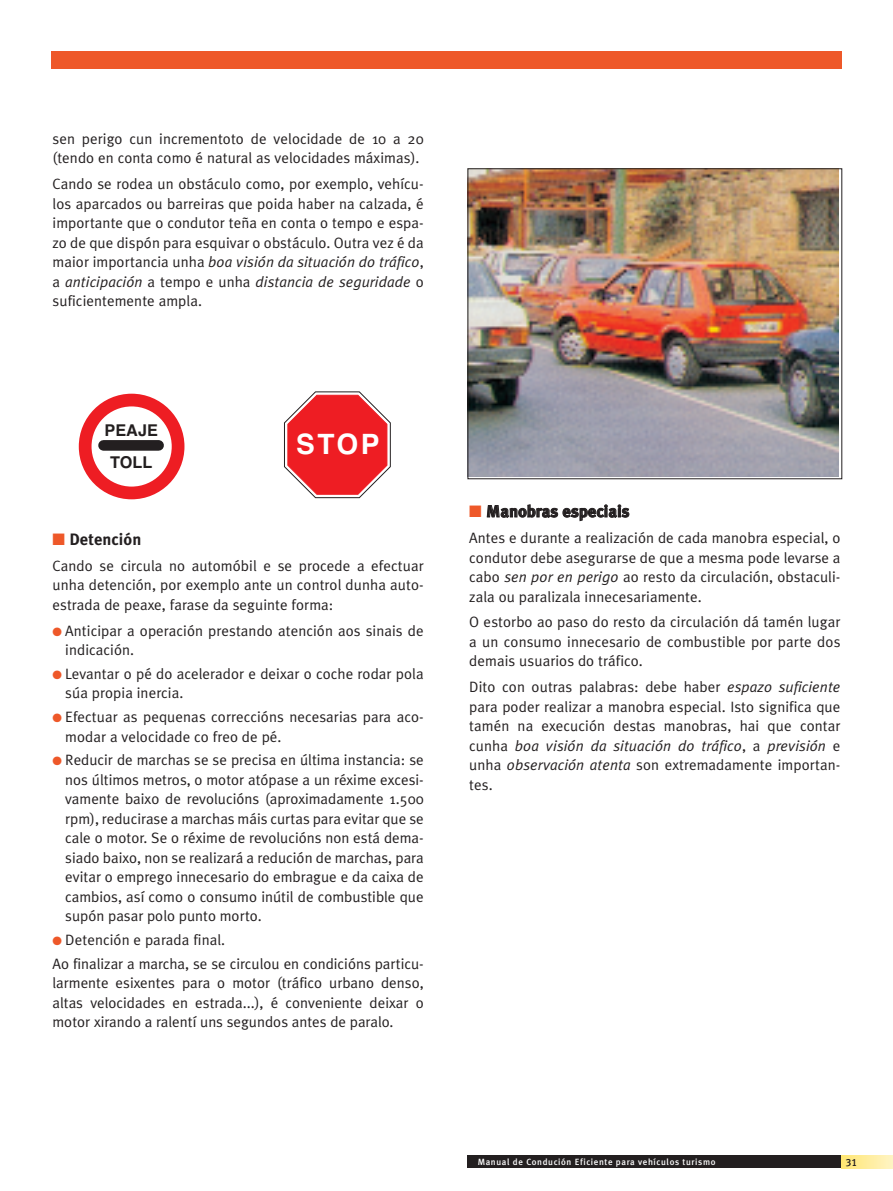
<style>
.page{position:relative;width:893px;height:1191px;background:#fff}
.page>*{position:absolute;margin:0;border:0;box-sizing:border-box;transform-origin:0 0}
.t1{font:700 28.05px "Helvetica";color:#fff}
.t2{font:700 16.5px "Meta Plus";letter-spacing:.005em;color:#231f20}
.t3{font:700 16.2px/32.5px "Helvetica";color:#231f20;text-align:center}
.t4{font:15px/19.5px "Meta Plus Normal";letter-spacing:.005em;color:#231f20;text-align:justify}
.t5{font:10.5px "Meta Plus Medium Caps";color:#231f20}
.t6{font:500 9px "Meta Plus";letter-spacing:.065em;color:#fff}
.s1{font-style:italic}
.s2{color:#ee5829}
</style>
<div class="page">
<div style="left:468px;top:1155px;width:374px;height:13px;background:#231f20"></div>
<svg style="left:842px;top:1155px;width:51px;height:13px"></svg>
<div style="left:51px;top:51px;width:791px;height:17px;background:#ee5829"></div>
<div style="left:79px;top:394px;width:105px;height:105px;border:13px solid #ee1d23;border-radius:50%"></div>
<div style="left:104px;top:440px;width:55px;height:11px;background:#231f20"></div>
<svg style="left:284px;top:391px;width:107px;height:107px"></svg>
<img style="left:470px;top:171px;width:368px;height:305px">
<p class="t4" style="left:53px;top:129px;width:373px">sen perigo cun incrementoto de velocidade de 10 a 20 (tendo en conta como é natural as velocidades máximas).</p>
<p class="t4" style="left:53px;top:174px;width:373px">Cando se rodea un obstáculo como, por exemplo, vehícu&shy;los aparcados ou barreiras que poida haber na calzada, é importante que o condutor teña en conta o tempo e espa&shy;zo de que dispón para esquivar o obstáculo. Outra vez é da maior importancia unha <span class="s1">boa visión da situación do tráfico</span>, a <span class="s1">anticipación</span> a tempo e unha <span class="s1">distancia de seguridade</span> o suficientemente ampla.</p>
<p class="t3" style="left:105px;top:413px;width:55px">PEAJE<br>TOLL</p>
<h1 class="t1" style="left:296px;top:428px;width:85px">STOP</h1>
<p class="t2" style="left:53px;top:529px;width:90px"><span class="s2">■</span> Detención</p>
<p class="t4" style="left:53px;top:556px;width:373px">Cando se circula no automóbil e se procede a efectuar unha detención, por exemplo ante un control dunha auto&shy;estrada de peaxe, farase da seguinte forma:</p>
<p class="t4" style="left:65px;top:620px;width:360px;text-indent:-13px"><span class="s2">●</span> Anticipar a operación prestando atención aos sinais de indicación.</p>
<p class="t4" style="left:65px;top:664px;width:360px;text-indent:-13px"><span class="s2">●</span> Levantar o pé do acelerador e deixar o coche rodar pola súa propia inercia.</p>
<p class="t4" style="left:65px;top:707px;width:360px;text-indent:-13px"><span class="s2">●</span> Efectuar as pequenas correccións necesarias para aco&shy;modar a velocidade co freo de pé.</p>
<p class="t4" style="left:65px;top:750px;width:360px;text-indent:-13px"><span class="s2">●</span> Reducir de marchas se se precisa en última instancia: se nos últimos metros, o motor atópase a un réxime excesi&shy;vamente baixo de revolucións (aproximadamente 1.500 rpm), reducirase a marchas máis curtas para evitar que se cale o motor. Se o réxime de revolucións non está dema&shy;siado baixo, non se realizará a redución de marchas, para evitar o emprego innecesario do embrague e da caixa de cambios, así como o consumo inútil de combustible que supón pasar polo punto morto.</p>
<p class="t4" style="left:53px;top:928px;width:373px;line-height:23.7px"><span class="s2">●</span> Detención e parada final.<br>Ao finalizar a marcha, se se circulou en condicións particu-</p>
<p class="t4" style="left:53px;top:973px;width:373px">larmente esixentes para o motor (tráfico urbano denso, altas velocidades en estrada...), é conveniente deixar o motor xirando a ralentí uns segundos antes de paralo.</p>
<p class="t2" style="left:469px;top:501px;width:162px"><span class="s2">■</span> Manobras especiais</p>
<p class="t4" style="left:469px;top:528px;width:373px">Antes e durante a realización de cada manobra especial, o condutor debe asegurarse de que a mesma pode levarse a cabo <span class="s1">sen por en perigo</span> ao resto da circulación, obstaculi&shy;zala ou paralizala innecesariamente.</p>
<p class="t4" style="left:469px;top:612px;width:373px">O estorbo ao paso do resto da circulación dá tamén lugar a un consumo innecesario de combustible por parte dos demais usuarios do tráfico.</p>
<p class="t4" style="left:469px;top:677px;width:373px">Dito con outras palabras: debe haber <span class="s1">espazo suficiente </span>para poder realizar a manobra especial. Isto significa que tamén na execución destas manobras, hai que contar cunha <span class="s1">boa visión da situación do tráfico</span>, a <span class="s1">previsión</span> e unha <span class="s1">observación atenta</span> son extremadamente importan&shy;tes.</p>
<p class="t6" style="left:478px;top:1156px;width:239px">Manual de Condución Eficiente para vehículos turismo</p>
<p class="t5" style="left:846px;top:1155px;width:13px">31</p>
</div>
